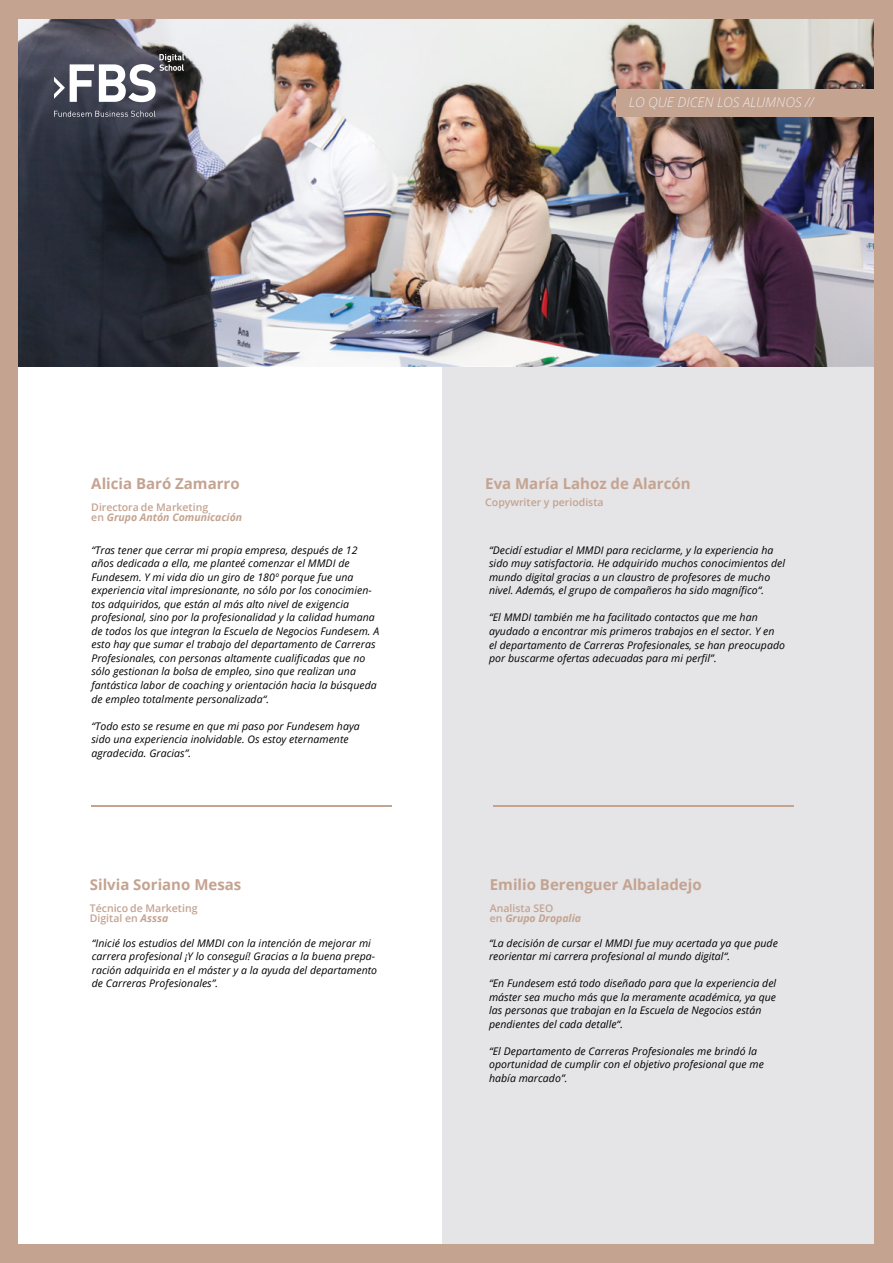
<style>
.page{position:relative;width:893px;height:1263px;background:#fff}
.page>*{position:absolute;margin:0;border:0;box-sizing:border-box;transform-origin:0 0}
.t1{font:700 15px "Open Sans";color:#c4a391}
.t2{font:italic 300 13.5px "Open Sans";color:#eaeaea}
.t3{font:italic 10.5px/13.5px "Open Sans";letter-spacing:.005em;color:#000}
.t4{font:600 10.5px/10.5px "Open Sans";color:#c4a391}
.s1{font-weight:700;font-style:italic}
</style>
<div class="page">
<div style="left:442px;top:269px;width:449px;height:985px;background:#e5e4e6"></div>
<img style="left:18px;top:18px;width:856px;height:348px">
<div style="left:617px;top:90px;width:276px;height:27px;background:#c4a391"></div>
<hr style="left:91px;top:805px;width:301px;height:1px;background:#c4a391">
<hr style="left:493px;top:805px;width:301px;height:1px;background:#c4a391">
<div style="left:0;top:1245px;width:893px;height:18px;background:#c4a391"></div>
<div style="left:0;top:0;width:892px;height:18px;background:#c4a391"></div>
<div style="left:874px;top:0;width:19px;height:1262px;background:#c4a391"></div>
<div style="left:0;top:0;width:18px;height:1263px;background:#c4a391"></div>
<svg style="left:54px;top:111px;width:102px;height:6px"></svg>
<svg style="left:54px;top:54px;width:130px;height:48px"></svg>
<p class="t2" style="left:629px;top:93px;width:186px">LO QUE DICEN LOS ALUMNOS //</p>
<h1 class="t1" style="left:91px;top:473px;width:150px">Alicia Baró Zamarro</h1>
<p class="t4" style="left:91px;top:501px;width:152px">Directora de Marketing<br>en <span class="s1">Grupo Antón Comunicación</span></p>
<h1 class="t1" style="left:485px;top:473px;width:207px">Eva María Lahoz de Alarcón</h1>
<p class="t4" style="left:485px;top:496px;width:120px">Copywriter y periodista</p>
<p class="t3" style="left:91px;top:543px;width:289px">“Tras tener que cerrar mi propia empresa, después de 12 años dedicada a ella, me planteé comenzar el MMDI de Fundesem. Y mi vida dio un giro de 180º porque fue una experiencia vital impresionante, no sólo por los conocimien&shy;tos adquiridos, que están al más alto nivel de exigencia profesional, sino por la profesionalidad y la calidad humana de todos los que integran la Escuela de Negocios Fundesem. A esto hay que sumar el trabajo del departamento de Carreras Profesionales, con personas altamente cualificadas que no sólo gestionan la bolsa de empleo, sino que realizan una fantástica labor de coaching y orientación hacia la búsqueda de empleo totalmente personalizada“.</p>
<p class="t3" style="left:91px;top:719px;width:270px">“Todo esto se resume en que mi paso por Fundesem haya sido una experiencia inolvidable. Os estoy eternamente agradecida. Gracias”.</p>
<p class="t3" style="left:489px;top:543px;width:298px">“Decidí estudiar el MMDI para reciclarme, y la experiencia ha sido muy satisfactoria. He adquirido muchos conocimientos del mundo digital gracias a un claustro de profesores de mucho nivel. Además, el grupo de compañeros ha sido magnífico“.</p>
<p class="t3" style="left:489px;top:611px;width:297px">“El MMDI también me ha facilitado contactos que me han ayudado a encontrar mis primeros trabajos en el sector. Y en<br>el departamento de Carreras Profesionales, se han preocupado por buscarme ofertas adecuadas para mi perfil”.</p>
<h1 class="t1" style="left:90px;top:874px;width:153px">Silvia Soriano Mesas</h1>
<p class="t4" style="left:90px;top:903px;width:109px">Técnico de Marketing<br>Digital en <span class="s1">Asssa</span></p>
<h1 class="t1" style="left:490px;top:874px;width:213px">Emilio Berenguer Albaladejo</h1>
<p class="t4" style="left:490px;top:903px;width:93px">Analista SEO<br>en <span class="s1">Grupo Dropalia</span></p>
<p class="t3" style="left:92px;top:936px;width:287px">“Inicié los estudios del MMDI con la intención de mejorar mi carrera profesional ¡Y lo conseguí! Gracias a la buena prepa&shy;ración adquirida en el máster y a la ayuda del departamento de Carreras Profesionales”.</p>
<p class="t3" style="left:489px;top:936px;width:290px">“La decisión de cursar el MMDI fue muy acertada ya que pude reorientar mi carrera profesional al mundo digital“.</p>
<p class="t3" style="left:489px;top:976px;width:289px">“En Fundesem está todo diseñado para que la experiencia del máster sea mucho más que la meramente académica, ya que las personas que trabajan en la Escuela de Negocios están pendientes del cada detalle“.</p>
<p class="t3" style="left:489px;top:1044px;width:276px">“El Departamento de Carreras Profesionales me brindó la oportunidad de cumplir con el objetivo profesional que me había marcado”.</p>
</div>
